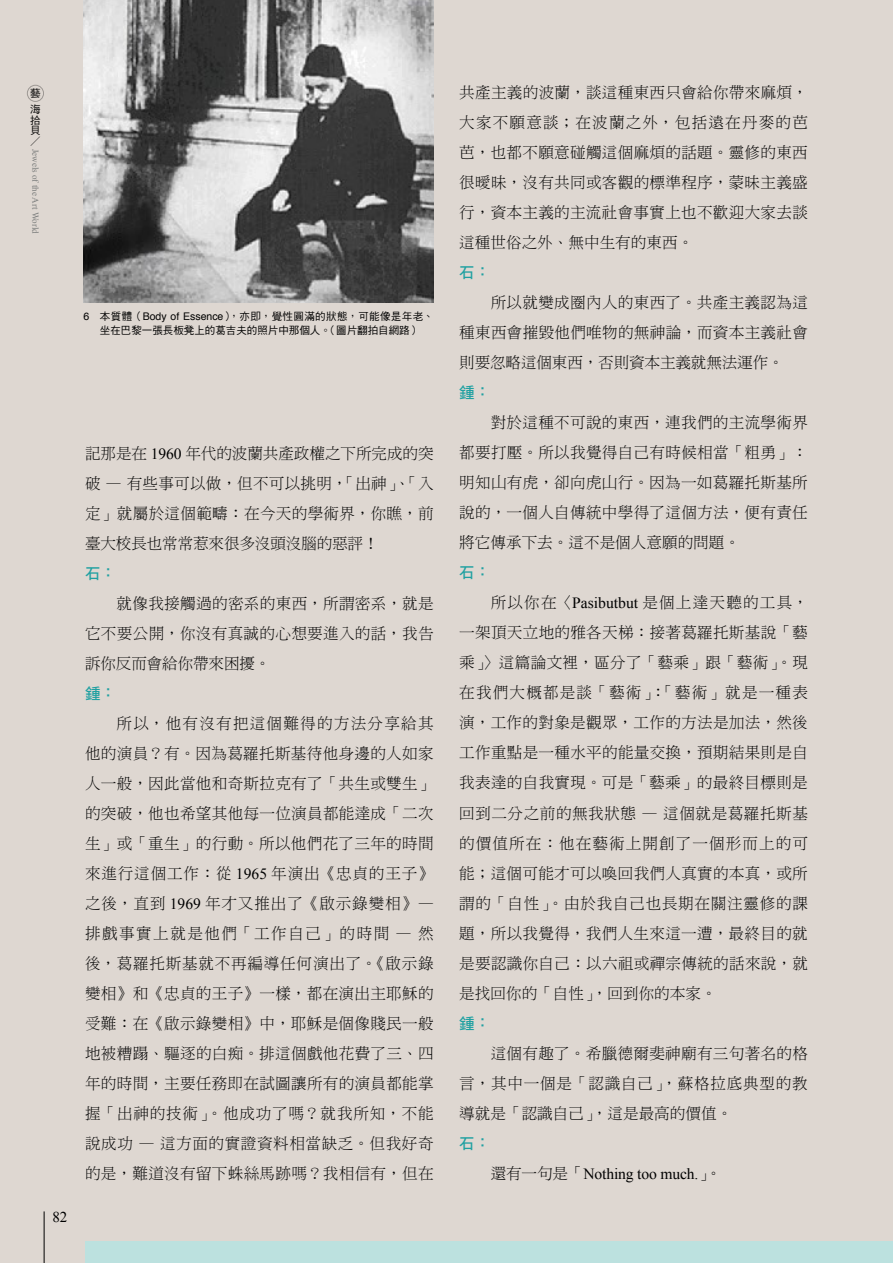
<style>
.page{position:relative;width:893px;height:1263px;background:#ded7d1}
.page>*{position:absolute;margin:0;border:0;box-sizing:border-box;transform-origin:0 0}
.t1{font:15.6px/30px "DF Ming Std W3";letter-spacing:.02em;color:#000;text-align:justify}
.t2{font:15.6px "Times New Roman";letter-spacing:-.01em;color:#000}
.t3{font:15.6px "DF Hei Std W7";color:#1fa0a1}
.t4{font:15px "Times New Roman";color:#000}
.t5{font:10.5px/13.5px "DF Hei Std W5";color:#000}
.t6{font:10.5px "DF Ming Std W3";color:#000}
.t7{font:9px "Times New Roman";color:#7b7d7c}
.s1{font-family:"Helvetica"}
.s2{font-family:"Times New Roman"}
.s3{font-family:"DF Ming Std W3"}
</style>
<div class="page">
<div style="left:85px;top:1242px;width:808px;height:21px;background:#bce1df"></div>
<img style="left:84px;top:0;width:350px;height:303px">
<hr style="left:44px;top:1211px;width:1px;height:52px;background:#000">
<div style="left:27px;top:85px;width:17px;height:17px;border:1px solid #000;border-radius:50%"></div>
<p class="t5" style="left:30px;top:85px;width:12px;line-height:16px">藝海</p>
<p class="t5" style="left:30px;top:114px;width:12px;line-height:10.5px">拾貝</p>
<p class="t6" style="left:30px;top:135px;width:11px">／</p>
<p class="t7" style="left:42px;top:149px;width:87px;rotate:90deg">Jewels of the Art World</p>
<p class="t5" style="left:84px;top:309px;width:352px;text-align:center"><span class="s1">6</span> 本質體（<span class="s1">Body of Essence</span>），亦即，覺性圓滿的狀態，可能像是年老、坐在巴黎一張長板凳上的葛吉夫的照片中那個人。（圖片翻拍自網路）</p>
<p class="t4" style="left:52px;top:1206px;width:16px">82</p>
<p class="t1" style="left:85px;top:438px;width:350px">記那是在 <span class="s2">1960</span> 年代的波蘭共產政權之下所完成的突破 — 有些事可以做，但不可以挑明，「出神」、「入定」就屬於這個範疇︰在今天的學術界，你瞧，前臺大校長也常常惹來很多沒頭沒腦的惡評！</p>
<p class="t3" style="left:85px;top:564px;width:33px">石：</p>
<p class="t1" style="left:85px;top:588px;width:350px;text-indent:31px">就像我接觸過的密系的東西，所謂密系，就是它不要公開，你沒有真誠的心想要進入的話，我告訴你反而會給你帶來困擾。</p>
<p class="t3" style="left:85px;top:684px;width:33px">鍾：</p>
<p class="t1" style="left:85px;top:708px;width:350px;text-indent:31px">所以，他有沒有把這個難得的方法分享給其他的演員？有。因為葛羅托斯基待他身邊的人如家人一般，因此當他和奇斯拉克有了「共生或雙生」的突破，他也希望其他每一位演員都能達成「二次生」或「重生」的行動。所以他們花了三年的時間來進行這個工作︰從 <span class="s2">1965</span> 年演出《忠貞的王子》之後，直到 <span class="s2">1969</span> 年才又推出了《啟示錄變相》—排戲事實上就是他們「工作自己」的時間 — 然後，葛羅托斯基就不再編導任何演出了。《啟示錄變相》和《忠貞的王子》一樣，都在演出主耶穌的受難︰在《啟示錄變相》中，耶穌是個像賤民一般地被糟蹋、驅逐的白痴。排這個戲他花費了三、四年的時間，主要任務即在試圖讓所有的演員都能掌握「出神的技術」。他成功了嗎？就我所知，不能說成功 — 這方面的實證資料相當缺乏。但我好奇的是，難道沒有留下蛛絲馬跡嗎？我相信有，但在</p>
<p class="t1" style="left:459px;top:78px;width:350px">共產主義的波蘭，談這種東西只會給你帶來麻煩，大家不願意談；在波蘭之外，包括遠在丹麥的芭芭，也都不願意碰觸這個麻煩的話題。靈修的東西很曖昧，沒有共同或客觀的標準程序，蒙昧主義盛行，資本主義的主流社會事實上也不歡迎大家去談這種世俗之外、無中生有的東西。</p>
<p class="t3" style="left:459px;top:264px;width:33px">石：</p>
<p class="t1" style="left:459px;top:288px;width:350px;text-indent:31px">所以就變成圈內人的東西了。共產主義認為這種東西會摧毀他們唯物的無神論，而資本主義社會則要忽略這個東西，否則資本主義就無法運作。</p>
<p class="t3" style="left:459px;top:384px;width:33px">鍾：</p>
<p class="t1" style="left:459px;top:408px;width:350px;text-indent:31px">對於這種不可說的東西，連我們的主流學術界都要打壓。所以我覺得自己有時候相當「粗勇」︰明知山有虎，卻向虎山行。因為一如葛羅托斯基所說的，一個人自傳統中學得了這個方法，便有責任將它傳承下去。這不是個人意願的問題。</p>
<p class="t3" style="left:459px;top:564px;width:33px">石：</p>
<p class="t1" style="left:459px;top:588px;width:350px;text-indent:31px">所以你在〈<span class="s2">Pasibutbut</span> 是個上達天聽的工具，一架頂天立地的雅各天梯：接著葛羅托斯基說「藝乘」〉這篇論文裡，區分了「藝乘」跟「藝術」。現在我們大概都是談「藝術」：「藝術」就是一種表演，工作的對象是觀眾，工作的方法是加法，然後工作重點是一種水平的能量交換，預期結果則是自我表達的自我實現。可是「藝乘」的最終目標則是回到二分之前的無我狀態 — 這個就是葛羅托斯基的價值所在︰他在藝術上開創了一個形而上的可能；這個可能才可以喚回我們人真實的本真，或所謂的「自性」。由於我自己也長期在關注靈修的課題，所以我覺得，我們人生來這一遭，最終目的就是要認識你自己︰以六祖或禪宗傳統的話來說，就是找回你的「自性」，回到你的本家。</p>
<p class="t3" style="left:459px;top:1014px;width:33px">鍾：</p>
<p class="t1" style="left:459px;top:1038px;width:350px;text-indent:31px">這個有趣了。希臘德爾斐神廟有三句著名的格言，其中一個是「認識自己」，蘇格拉底典型的教導就是「認識自己」，這是最高的價值。</p>
<p class="t3" style="left:459px;top:1134px;width:33px">石：</p>
<p class="t2" style="left:491px;top:1163px;width:232px"><span class="s3">還有一句是「</span>Nothing too much.<span class="s3">」。</span></p>
</div>
